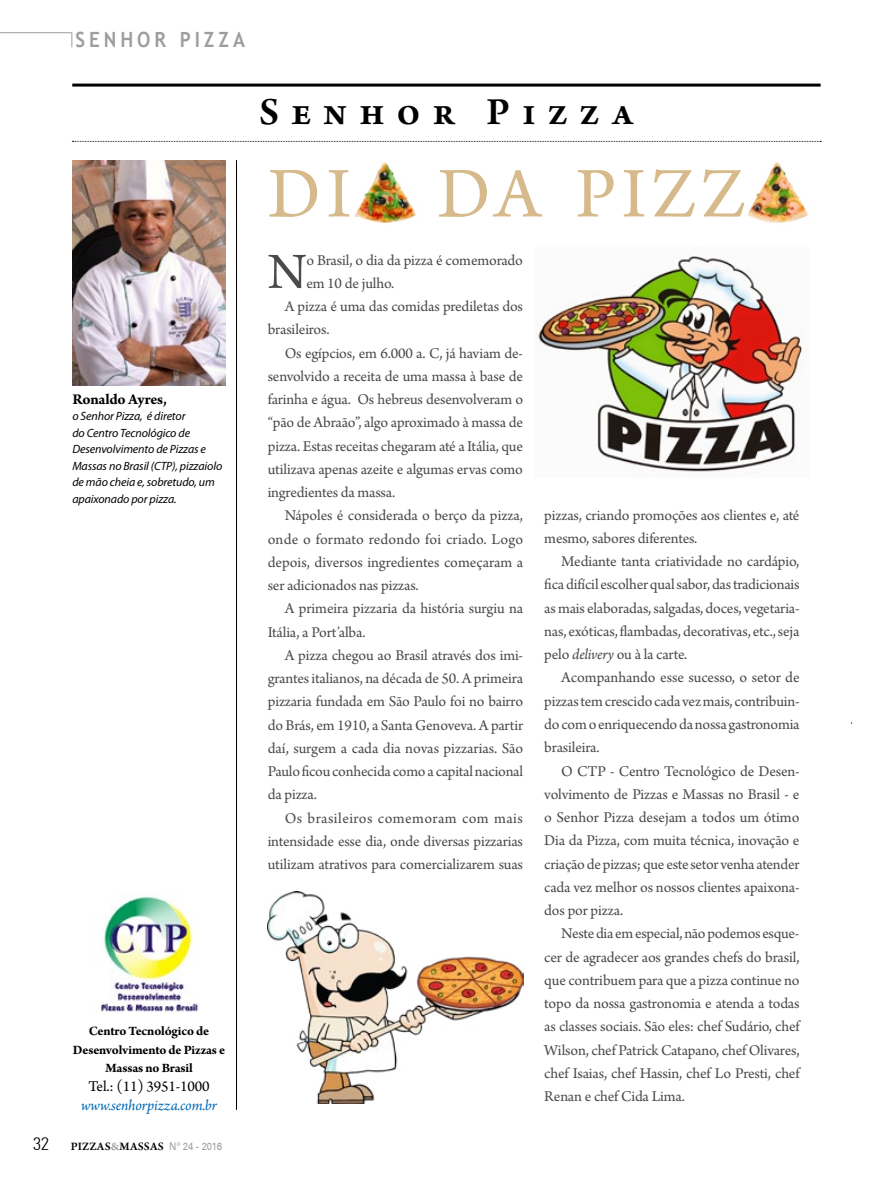
<style>
.page{position:relative;width:893px;height:1191px;background:#fff}
.page>*{position:absolute;margin:0;border:0;box-sizing:border-box;transform-origin:0 0}
.t1{font:75px "Arno Pro";letter-spacing:.07em;color:#d6ba8c}
.t2{font:53.4px "Arno Pro";color:#4a4a49}
.t3{font:600 40.5px "Arno Pro";letter-spacing:.3em;color:#000}
.t4{font:700 21px "Trebuchet MS";letter-spacing:.21em;color:#9d9d9c;scale:.9 1}
.t5{font:15.75px/23.2px "Arno Pro";letter-spacing:-.01em;color:#4a4a49}
.t6{font:15.75px "Arno Pro";letter-spacing:.01em;color:#4a4a49}
.t7{font:15.75px "Arno Pro";letter-spacing:.03em;color:#4a4a49}
.t8{font:italic 15.75px "Arno Pro";letter-spacing:-.01em;color:#0069b4}
.t9{font:15.75px "Arno Pro";letter-spacing:-.01em;color:#000}
.t10{font:700 15.75px "Arno Pro";letter-spacing:-.015em;color:#000}
.t11{font:700 13.5px/18.8px "Arno Pro";letter-spacing:-.015em;color:#000;text-align:center}
.t12{font:italic 12px/16.5px "Myriad Pro";letter-spacing:-.01em;color:#000}
.t13{font:600 12px "Arno Pro";letter-spacing:.015em;color:#000}
.s1{font-family:"Univers 47";font-weight:300;font-stretch:condensed;font-size:18px}
.s2{color:#9d9d9c}
.s3{font-family:"Univers 55 Roman";font-weight:400;font-size:10.5px;color:#9d9d9c}
.s4{font-style:italic}
</style>
<div class="page">
<img style="left:101px;top:896px;width:98px;height:116px">
<img style="left:72px;top:160px;width:154px;height:225px">
<hr style="left:72px;top:84px;width:749px;height:3px;background:#000">
<svg style="left:72px;top:141px;width:749px;height:1px"></svg>
<img style="left:268px;top:891px;width:255px;height:212px">
<img style="left:534px;top:256px;width:270px;height:216px">
<img style="left:747px;top:161px;width:61px;height:62px">
<img style="left:355px;top:162px;width:61px;height:61px">
<hr style="left:0;top:32px;width:72px;height:1px;background:#9d9d9c">
<svg style="left:71px;top:32px;width:1px;height:15px"></svg>
<hr style="left:236px;top:160px;width:1px;height:949px;background:#000">
<h3 class="t4" style="left:75px;top:27px;width:190px">SENHOR PIZZA</h3>
<p class="t10" style="left:72px;top:390px;width:96px">Ronaldo Ayres,</p>
<p class="t12" style="left:72px;top:408px;width:151px">o Senhor Pizza, é diretor<br>do Centro Tecnológico de<br>Desenvolvimento de Pizzas e<br>Massas no Brasil (CTP), pizzaiolo de mão cheia e, sobretudo, um apaixonado por pizza.</p>
<p class="t11" style="left:73px;top:1022px;width:154px">Centro Tecnológico de<br>Desenvolvimento de Pizzas e<br>Massas no Brasil</p>
<p class="t9" style="left:88px;top:1077px;width:123px">Tel.: (11) 3951-1000</p>
<p class="t8" style="left:81px;top:1096px;width:137px">www.senhorpizza.com.br</p>
<p class="t13" style="left:33px;top:1139px;width:190px"><span class="s1">32</span> PIZZAS<span class="s2">&amp;</span>MASSAS <span class="s3">Nº 24 - 2016</span></p>
<h3 class="t3" style="left:259px;top:88px;width:376px">Senhor Pizza</h3>
<h1 class="t1" style="left:268px;top:151px;width:533px">DIA DA PIZZA</h1>
<h2 class="t2" style="left:268px;top:241px;width:41px">N</h2>
<p class="t5" style="left:306px;top:249px;width:218px">o Brasil, o dia da pizza é comemorado</p>
<p class="t5" style="left:306px;top:272px;width:89px">em 10 de julho.</p>
<p class="t5" style="left:285px;top:295px;width:240px">A pizza é uma das comidas prediletas dos</p>
<p class="t5" style="left:268px;top:319px;width:63px">brasileiros.</p>
<p class="t5" style="left:285px;top:342px;width:240px">Os egípcios, em 6.000 a. C, já haviam de-</p>
<p class="t5" style="left:268px;top:365px;width:257px">senvolvido a receita de uma massa à base de</p>
<p class="t5" style="left:268px;top:388px;width:257px">farinha e água. Os hebreus desenvolveram o</p>
<p class="t5" style="left:268px;top:412px;width:257px">“pão de Abraão”, algo aproximado à massa de</p>
<p class="t5" style="left:268px;top:435px;width:257px">pizza. Estas receitas chegaram até a Itália, que</p>
<p class="t5" style="left:268px;top:458px;width:257px">utilizava apenas azeite e algumas ervas como</p>
<p class="t5" style="left:268px;top:481px;width:129px">ingredientes da massa.</p>
<p class="t5" style="left:285px;top:505px;width:240px">Nápoles é considerada o berço da pizza,</p>
<p class="t6" style="left:268px;top:530px;width:257px">onde o formato redondo foi criado. Logo</p>
<p class="t5" style="left:268px;top:551px;width:257px">depois, diversos ingredientes começaram a</p>
<p class="t5" style="left:268px;top:574px;width:153px">ser adicionados nas pizzas.</p>
<p class="t5" style="left:285px;top:598px;width:240px">A primeira pizzaria da história surgiu na</p>
<p class="t5" style="left:268px;top:621px;width:99px">Itália, a Port’alba.</p>
<p class="t5" style="left:285px;top:644px;width:240px">A pizza chegou ao Brasil através dos imi-</p>
<p class="t5" style="left:268px;top:667px;width:257px">grantes italianos, na década de 50. A primeira</p>
<p class="t5" style="left:268px;top:691px;width:257px">pizzaria fundada em São Paulo foi no bairro</p>
<p class="t5" style="left:268px;top:714px;width:257px">do Brás, em 1910, a Santa Genoveva. A partir</p>
<p class="t5" style="left:268px;top:737px;width:257px">daí, surgem a cada dia novas pizzarias. São</p>
<p class="t5" style="left:268px;top:760px;width:257px">Paulo cou conhecida como a capital nacional</p>
<p class="t5" style="left:268px;top:784px;width:51px">da pizza.</p>
<p class="t7" style="left:285px;top:809px;width:240px">Os brasileiros comemoram com mais</p>
<p class="t5" style="left:268px;top:830px;width:257px">intensidade esse dia, onde diversas pizzarias</p>
<p class="t5" style="left:268px;top:853px;width:257px">utilizam atrativos para comercializarem suas</p>
<p class="t5" style="left:544px;top:504px;width:257px">pizzas, criando promoções aos clientes e, até mesmo, sabores diferentes.</p>
<p class="t5" style="left:561px;top:550px;width:240px">Mediante tanta criatividade no cardápio,</p>
<p class="t5" style="left:552px;top:574px;width:249px">ca difícil escolher qual sabor, das tradicionais</p>
<p class="t5" style="left:544px;top:597px;width:257px">as mais elaboradas, salgadas, doces, vegetaria-</p>
<p class="t5" style="left:544px;top:620px;width:257px">nas, exóticas, ambadas, decorativas, etc., seja</p>
<p class="t5" style="left:544px;top:643px;width:145px">pelo <span class="s4">delivery</span> ou à la carte.</p>
<p class="t5" style="left:561px;top:667px;width:240px">Acompanhando esse sucesso, o setor de</p>
<p class="t5" style="left:544px;top:690px;width:257px">pizzas tem crescido cada vez mais, contribuin-</p>
<p class="t5" style="left:544px;top:713px;width:257px">do com o enriquecendo da nossa gastronomia</p>
<p class="t5" style="left:544px;top:736px;width:57px">brasileira.</p>
<p class="t5" style="left:561px;top:760px;width:240px">O CTP - Centro Tecnológico de Desen-</p>
<p class="t5" style="left:544px;top:783px;width:257px">volvimento de Pizzas e Massas no Brasil - e</p>
<p class="t5" style="left:544px;top:806px;width:257px">o Senhor Pizza desejam a todos um ótimo</p>
<p class="t5" style="left:544px;top:829px;width:257px">Dia da Pizza, com muita técnica, inovação e</p>
<p class="t5" style="left:544px;top:853px;width:257px">criação de pizzas; que este setor venha atender</p>
<p class="t5" style="left:544px;top:876px;width:257px">cada vez melhor os nossos clientes apaixona-</p>
<p class="t5" style="left:544px;top:899px;width:80px">dos por pizza.</p>
<p class="t5" style="left:561px;top:922px;width:240px">Neste dia em especial, não podemos esque-</p>
<p class="t5" style="left:544px;top:946px;width:257px">cer de agradecer aos grandes chefs do brasil,</p>
<p class="t5" style="left:544px;top:969px;width:257px">que contribuem para que a pizza continue no</p>
<p class="t5" style="left:544px;top:992px;width:257px">topo da nossa gastronomia e atenda a todas</p>
<p class="t5" style="left:544px;top:1015px;width:257px">as classes sociais. São eles: chef Sudário, chef</p>
<p class="t5" style="left:544px;top:1039px;width:257px">Wilson, chef Patrick Catapano, chef Olivares,</p>
<p class="t5" style="left:544px;top:1062px;width:257px">chef Isaias, chef Hassin, chef Lo Presti, chef</p>
<p class="t5" style="left:544px;top:1085px;width:142px">Renan e chef Cida Lima.</p>
</div>
